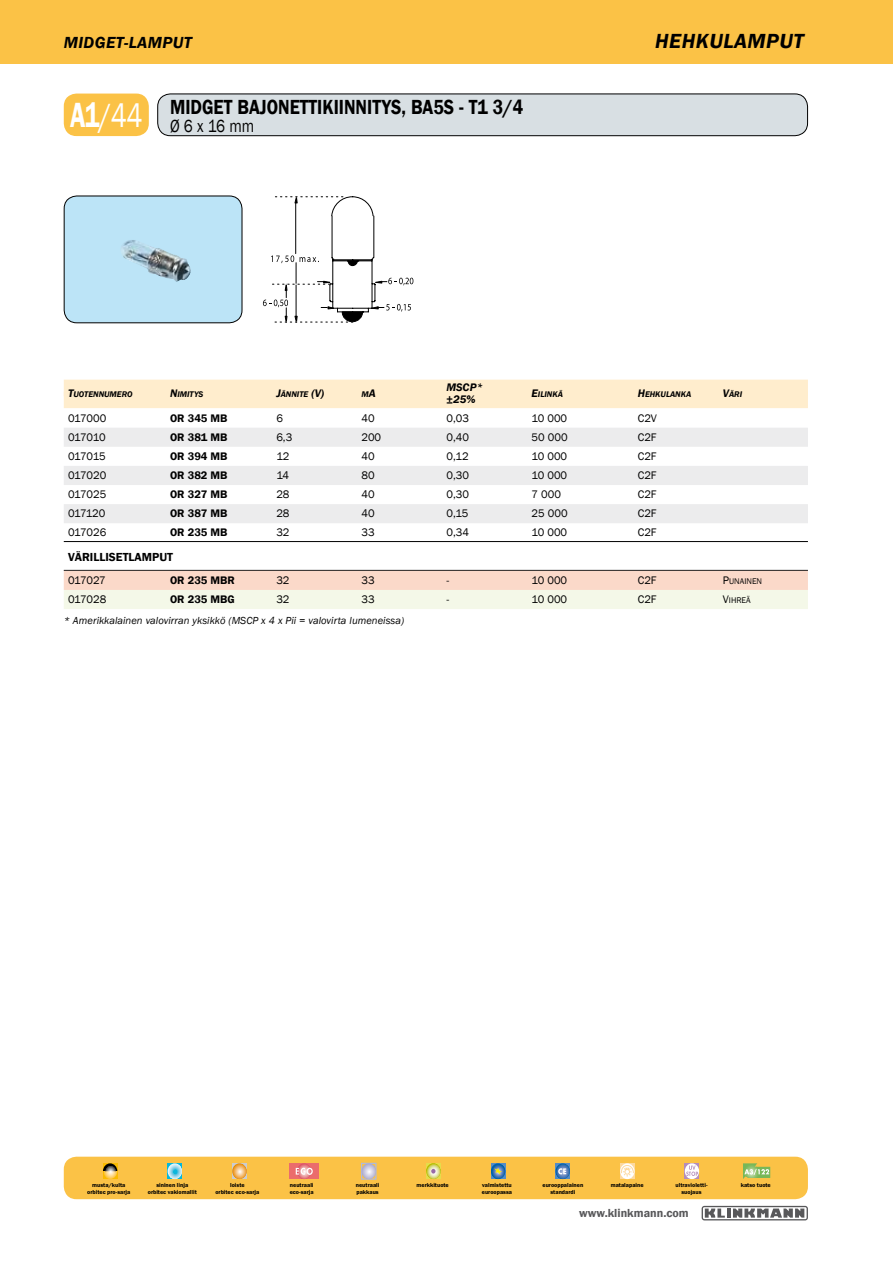
<style>
.page{position:relative;width:893px;height:1263px;background:#fff}
.page>*{position:absolute;margin:0;border:0;box-sizing:border-box;transform-origin:0 0}
.t1{font:600 21px "Franklin Gothic";color:#000;scale:.85 1}
.t2{font:italic 600 21px "Franklin Gothic";letter-spacing:.025em;color:#000}
.t3{font:18px "Franklin Gothic";color:#000;scale:.85 1}
.t4{font:italic 600 16.5px "Franklin Gothic";letter-spacing:.025em;color:#000}
.t5{font:600 12px "Franklin Gothic";color:#58585a}
.t6{font:600 12px "Franklin Gothic";color:#000}
.t7{font:11.25px "Franklin Gothic";color:#000}
.t8{font:600 11.25px "Franklin Gothic";color:#000}
.t9{font:italic 600 11.25px "Franklin Gothic";color:#000}
.t10{font:italic 10.5px "Franklin Gothic";letter-spacing:.005em;color:#000}
.t11{font:italic 600 8.4px "Franklin Gothic";color:#000}
.t12{font:8.4px "Franklin Gothic";color:#000}
.t13{font:600 6px/7.5px "Franklin Gothic";color:#000;text-align:center}
.s1{font-size:36px;color:#fff}
.s2{font-weight:400;font-size:34.5px;color:#fff}
.s3{font-size:11.25px}
</style>
<div class="page">
<div style="left:64px;top:1157px;width:744px;height:42px;background:#fbc246;border-radius:13px"></div>
<div style="left:232px;top:1163px;width:15px;height:16px;background:#cbccce"></div>
<svg style="left:232px;top:1163px;width:15px;height:16px"></svg>
<div style="left:361px;top:1163px;width:16px;height:17px;border:1px solid #b1badb"></div>
<svg style="left:362px;top:1163px;width:14px;height:16px"></svg>
<div style="left:426px;top:1163px;width:15px;height:16px;background:#e5dc4a"></div>
<svg style="left:426px;top:1163px;width:15px;height:16px"></svg>
<svg style="left:426px;top:1163px;width:15px;height:10px"></svg>
<svg style="left:168px;top:1163px;width:14px;height:16px"></svg>
<svg style="left:168px;top:1163px;width:14px;height:16px"></svg>
<svg style="left:555px;top:1163px;width:15px;height:16px"></svg>
<svg style="left:555px;top:1163px;width:15px;height:16px"></svg>
<svg style="left:558px;top:1168px;width:8px;height:6px"></svg>
<svg style="left:685px;top:1163px;width:14px;height:16px"></svg>
<div style="left:685px;top:1163px;width:14px;height:16px;background:#fff;border-radius:50%"></div>
<svg style="left:686px;top:1165px;width:12px;height:11px"></svg>
<svg style="left:103px;top:1174px;width:14px;height:5px"></svg>
<svg style="left:103px;top:1163px;width:14px;height:16px"></svg>
<svg style="left:103px;top:1163px;width:14px;height:8px"></svg>
<svg style="left:620px;top:1163px;width:14px;height:16px"></svg>
<div style="left:620px;top:1163px;width:14px;height:16px;background:#fff;border-radius:50%"></div>
<svg style="left:621px;top:1163px;width:13px;height:14px"></svg>
<div style="left:289px;top:1163px;width:30px;height:16px;background:#eb6c6c"></div>
<svg style="left:297px;top:1163px;width:14px;height:16px"></svg>
<svg style="left:296px;top:1168px;width:17px;height:7px"></svg>
<svg style="left:743px;top:1163px;width:27px;height:16px"></svg>
<svg style="left:491px;top:1163px;width:14px;height:16px"></svg>
<svg style="left:491px;top:1163px;width:14px;height:16px"></svg>
<svg style="left:494px;top:1168px;width:8px;height:7px"></svg>
<div style="left:0;top:0;width:893px;height:64px;background:#fbc246"></div>
<svg style="left:702px;top:1206px;width:106px;height:14px"></svg>
<div style="left:158px;top:94px;width:649px;height:42px;background:#d8dfe3;border-radius:13px"></div>
<div style="left:157px;top:94px;width:651px;height:42px;border:1px solid #000;border-radius:13px"></div>
<div style="left:64px;top:94px;width:85px;height:42px;background:#fbc246;border-radius:13px"></div>
<div style="left:64px;top:196px;width:178px;height:127px;background:#bce4f7;border-radius:13px"></div>
<img style="left:122px;top:240px;width:69px;height:42px">
<div style="left:64px;top:196px;width:178px;height:127px;border:1px solid #000;border-radius:13px"></div>
<svg style="left:263px;top:196px;width:150px;height:127px"></svg>
<div style="left:64px;top:380px;width:744px;height:16px;background:#ffedcd"></div>
<div style="left:64px;top:392px;width:744px;height:16px;background:#ffedcd"></div>
<div style="left:64px;top:428px;width:744px;height:19px;background:#ececed"></div>
<div style="left:64px;top:466px;width:744px;height:19px;background:#ececed"></div>
<div style="left:64px;top:504px;width:744px;height:19px;background:#ececed"></div>
<hr style="left:64px;top:541px;width:744px;height:1px;background:#000">
<hr style="left:64px;top:570px;width:744px;height:1px;background:#000">
<div style="left:64px;top:571px;width:744px;height:19px;background:#fbd9c9"></div>
<div style="left:64px;top:590px;width:744px;height:19px;background:#f4f8e8"></div>
<h3 class="t4" style="left:64px;top:32px;width:129px">MIDGET-LAMPUT</h3>
<h1 class="t2" style="left:655px;top:27px;width:150px">HEHKULAMPUT</h1>
<h1 class="t1" style="left:70px;top:94px;width:535px"><span class="s1">A1</span><span class="s2">/44</span> MIDGET BAJONETTIKIINNITYS, BA5S - T1 3/4</h1>
<h2 class="t3" style="left:170px;top:115px;width:101px">Ø 6 X 16 MM</h2>
<h3 class="t11" style="left:68px;top:388px;width:66px"><span class="s3">T</span>UOTENNUMERO</h3>
<h3 class="t11" style="left:170px;top:388px;width:35px"><span class="s3">N</span>IMITYS</h3>
<h3 class="t11" style="left:276px;top:388px;width:49px"><span class="s3">J</span>ÄNNITE <span class="s3">(V)</span></h3>
<h3 class="t11" style="left:361px;top:388px;width:16px">M<span class="s3">A</span></h3>
<h3 class="t9" style="left:446px;top:380px;width:38px">MSCP*</h3>
<h3 class="t9" style="left:446px;top:392px;width:31px">±25%</h3>
<h3 class="t11" style="left:531px;top:388px;width:33px"><span class="s3">E</span>ILINKÄ</h3>
<h3 class="t11" style="left:638px;top:388px;width:55px"><span class="s3">H</span>EHKULA NKA</h3>
<h3 class="t11" style="left:723px;top:388px;width:21px"><span class="s3">V</span>ÄRI</h3>
<h3 class="t7" style="left:68px;top:411px;width:40px">017000</h3>
<h3 class="t8" style="left:170px;top:411px;width:59px">OR 345 MB</h3>
<h3 class="t7" style="left:276px;top:411px;width:8px">6</h3>
<h3 class="t7" style="left:361px;top:411px;width:15px">40</h3>
<h3 class="t7" style="left:446px;top:411px;width:24px">0,03</h3>
<h3 class="t7" style="left:531px;top:411px;width:37px">10 000</h3>
<h3 class="t7" style="left:638px;top:411px;width:21px">C2V</h3>
<h3 class="t7" style="left:68px;top:430px;width:39px">017010</h3>
<h3 class="t8" style="left:170px;top:430px;width:59px">OR 381 MB</h3>
<h3 class="t7" style="left:276px;top:430px;width:17px">6,3</h3>
<h3 class="t7" style="left:361px;top:430px;width:21px">200</h3>
<h3 class="t7" style="left:446px;top:430px;width:24px">0,40</h3>
<h3 class="t7" style="left:531px;top:430px;width:38px">50 000</h3>
<h3 class="t7" style="left:638px;top:430px;width:20px">C2F</h3>
<h3 class="t7" style="left:68px;top:449px;width:39px">017015</h3>
<h3 class="t8" style="left:170px;top:449px;width:59px">OR 394 MB</h3>
<h3 class="t7" style="left:276px;top:449px;width:15px">12</h3>
<h3 class="t7" style="left:361px;top:449px;width:15px">40</h3>
<h3 class="t7" style="left:446px;top:449px;width:24px">0,12</h3>
<h3 class="t7" style="left:531px;top:449px;width:37px">10 000</h3>
<h3 class="t7" style="left:638px;top:449px;width:20px">C2F</h3>
<h3 class="t7" style="left:68px;top:468px;width:40px">017020</h3>
<h3 class="t8" style="left:170px;top:468px;width:59px">OR 382 MB</h3>
<h3 class="t7" style="left:276px;top:468px;width:14px">14</h3>
<h3 class="t7" style="left:361px;top:468px;width:15px">80</h3>
<h3 class="t7" style="left:446px;top:468px;width:24px">0,30</h3>
<h3 class="t7" style="left:531px;top:468px;width:37px">10 000</h3>
<h3 class="t7" style="left:638px;top:468px;width:20px">C2F</h3>
<h3 class="t7" style="left:68px;top:487px;width:40px">017025</h3>
<h3 class="t8" style="left:170px;top:487px;width:59px">OR 327 MB</h3>
<h3 class="t7" style="left:276px;top:487px;width:15px">28</h3>
<h3 class="t7" style="left:361px;top:487px;width:15px">40</h3>
<h3 class="t7" style="left:446px;top:487px;width:24px">0,30</h3>
<h3 class="t7" style="left:531px;top:487px;width:31px">7 000</h3>
<h3 class="t7" style="left:638px;top:487px;width:20px">C2F</h3>
<h3 class="t7" style="left:68px;top:506px;width:39px">017120</h3>
<h3 class="t8" style="left:170px;top:507px;width:59px">OR 387 MB</h3>
<h3 class="t7" style="left:276px;top:506px;width:15px">28</h3>
<h3 class="t7" style="left:361px;top:506px;width:15px">40</h3>
<h3 class="t7" style="left:446px;top:506px;width:23px">0,15</h3>
<h3 class="t7" style="left:531px;top:506px;width:38px">25 000</h3>
<h3 class="t7" style="left:638px;top:506px;width:20px">C2F</h3>
<h3 class="t7" style="left:68px;top:526px;width:40px">017026</h3>
<h3 class="t8" style="left:170px;top:526px;width:59px">OR 235 MB</h3>
<h3 class="t7" style="left:276px;top:526px;width:15px">32</h3>
<h3 class="t7" style="left:361px;top:526px;width:15px">33</h3>
<h3 class="t7" style="left:446px;top:526px;width:24px">0,34</h3>
<h3 class="t7" style="left:531px;top:526px;width:37px">10 000</h3>
<h3 class="t7" style="left:638px;top:526px;width:20px">C2F</h3>
<h3 class="t6" style="left:68px;top:550px;width:107px">VÄRILLISETLAMPUT</h3>
<h3 class="t7" style="left:68px;top:573px;width:39px">017027</h3>
<h3 class="t8" style="left:170px;top:573px;width:66px">OR 235 MBR</h3>
<h3 class="t7" style="left:276px;top:573px;width:15px">32</h3>
<h3 class="t7" style="left:361px;top:573px;width:15px">33</h3>
<h3 class="t7" style="left:446px;top:573px;width:4px">‑</h3>
<h3 class="t7" style="left:531px;top:573px;width:37px">10 000</h3>
<h3 class="t7" style="left:638px;top:573px;width:20px">C2F</h3>
<h3 class="t12" style="left:723px;top:576px;width:41px"><span class="s3">P</span>UNAINEN</h3>
<h3 class="t7" style="left:68px;top:592px;width:40px">017028</h3>
<h3 class="t8" style="left:170px;top:592px;width:66px">OR 235 MBG</h3>
<h3 class="t7" style="left:276px;top:592px;width:15px">32</h3>
<h3 class="t7" style="left:361px;top:592px;width:15px">33</h3>
<h3 class="t7" style="left:446px;top:592px;width:4px">‑</h3>
<h3 class="t7" style="left:531px;top:592px;width:37px">10 000</h3>
<h3 class="t7" style="left:638px;top:592px;width:20px">C2F</h3>
<h3 class="t12" style="left:723px;top:595px;width:29px"><span class="s3">V</span>IHREÄ</h3>
<h3 class="t10" style="left:64px;top:614px;width:342px">* Amerikkalainen valovirran yksikkö (MSCP x 4 x Pii = valovirta lumeneissa)</h3>
<p class="t13" style="left:87px;top:1181px;width:45px">musta/kulta orbitec pro-sarja</p>
<p class="t13" style="left:148px;top:1181px;width:51px">sininen linja orbitec vakiomallit</p>
<p class="t13" style="left:215px;top:1181px;width:46px">loiste<br>orbitec eco-sarja</p>
<p class="t13" style="left:290px;top:1181px;width:26px;text-align:left">neutraali eco-sarja</p>
<p class="t13" style="left:356px;top:1181px;width:25px;text-align:left">neutraali pakkaus</p>
<p class="t13" style="left:417px;top:1181px;width:34px">merkkituote</p>
<p class="t13" style="left:482px;top:1181px;width:32px;text-align:left">valmistettu euroopassa</p>
<p class="t13" style="left:542px;top:1181px;width:42px">eurooppalainen standardi</p>
<p class="t13" style="left:611px;top:1181px;width:34px">matalapaine</p>
<p class="t13" style="left:676px;top:1181px;width:33px">ultravioletti&shy;suojaus</p>
<p class="t13" style="left:741px;top:1181px;width:32px">katso tuote</p>
<h3 class="t5" style="left:579px;top:1206px;width:111px">www.klinkmann.com</h3>
</div>
